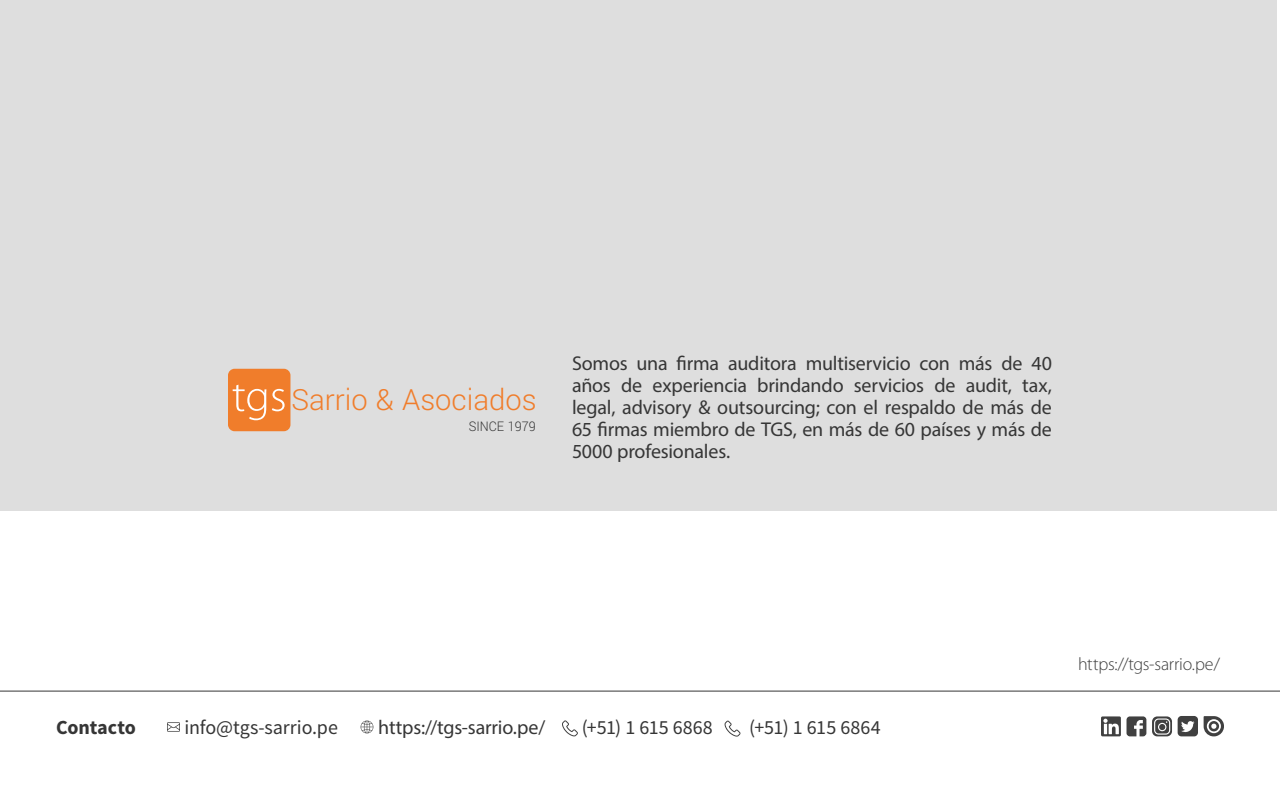
<style>
.page{position:relative;width:1280px;height:800px;background:#fff}
.page>*{position:absolute;margin:0;border:0;box-sizing:border-box;transform-origin:0 0}
.t1{font:300 32.5px "Yantramanav";color:#f07d2b}
.t2{font:20px/22px "Myriad Pro";letter-spacing:-.01em;color:#363636;text-align:justify}
.t3{font:20px "Source Sans Pro";color:#363636}
.t4{font:700 20px "Source Sans Pro";letter-spacing:-.005em;color:#363636}
.t5{font:300 18px "Myriad Pro";letter-spacing:-.015em;color:#404040}
.t6{font:300 14.8px "Yantramanav";color:#363636;scale:.95 1}
</style>
<div class="page">
<div style="left:0;top:0;width:1277px;height:511px;background:#dedede"></div>
<div style="left:228px;top:369px;width:62px;height:62px;background:#f07d2b;border-radius:7px"></div>
<svg style="left:233px;top:385px;width:33px;height:35px"></svg>
<svg style="left:272px;top:389px;width:13px;height:22px"></svg>
<hr style="left:0;top:691px;width:1280px;height:1px;background:#363636">
<svg style="left:361px;top:721px;width:12px;height:12px"></svg>
<svg style="left:167px;top:722px;width:13px;height:10px"></svg>
<svg style="left:562px;top:720px;width:16px;height:16px"></svg>
<svg style="left:725px;top:720px;width:16px;height:17px"></svg>
<svg style="left:1101px;top:716px;width:20px;height:20px"></svg>
<svg style="left:1127px;top:716px;width:19px;height:20px"></svg>
<svg style="left:1152px;top:716px;width:20px;height:20px"></svg>
<svg style="left:1178px;top:716px;width:20px;height:20px"></svg>
<svg style="left:1204px;top:716px;width:20px;height:20px"></svg>
<h1 class="t1" style="left:292px;top:380px;width:246px">Sarrio &amp; Asociados</h1>
<p class="t6" style="left:469px;top:417px;width:72px">SINCE 1979</p>
<p class="t2" style="left:572px;top:352px;width:482px">Somos una firma auditora multiservicio con más de 40 años de experiencia brindando servicios de audit, tax, legal, advisory &amp; outsourcing; con el respaldo de más de 65 firmas miembro de TGS, en más de 60 países y más de 5000 profesionales.</p>
<p class="t4" style="left:56px;top:714px;width:81px">Contacto</p>
<p class="t3" style="left:184px;top:715px;width:155px">info@tgs-sarrio.pe</p>
<p class="t2" style="left:378px;top:716px;width:168px">https://tgs-sarrio.pe/</p>
<p class="t3" style="left:582px;top:715px;width:133px">(+51) 1 615 6868</p>
<p class="t3" style="left:749px;top:715px;width:133px">(+51) 1 615 6864</p>
<p class="t5" style="left:1078px;top:654px;width:143px">https://tgs-sarrio.pe/</p>
</div>
